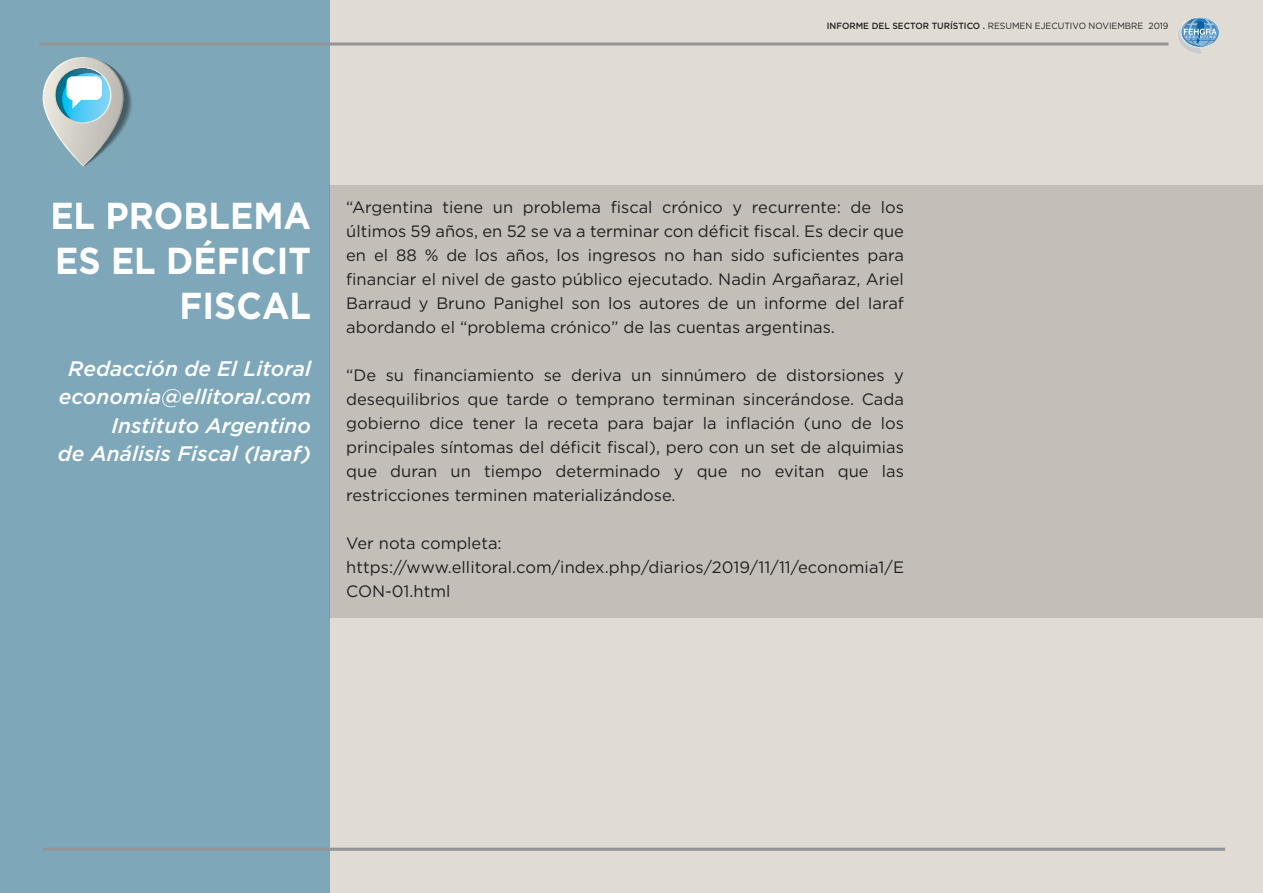
<style>
.page{position:relative;width:1263px;height:893px;background:#e0dcd3}
.page>*{position:absolute;margin:0;border:0;box-sizing:border-box;transform-origin:0 0}
.t1{font:700 37.5px/45px "Gotham";color:#fff;text-align:right;scale:.93 1}
.t2{font:italic 500 21px/28.5px "Gotham";color:#fff;text-align:right}
.t3{font:16.5px/24px "Gotham";color:#231f20;text-align:justify}
.t4{font:9px "Gotham";color:#231f20;scale:.96 1}
.s1{font-weight:500}
</style>
<div class="page">
<div style="left:329px;top:186px;width:934px;height:432px;background:#c3bfb8"></div>
<div style="left:0;top:0;width:330px;height:893px;background:#7ea7b9"></div>
<svg style="left:1177px;top:17px;width:42px;height:37px"></svg>
<hr style="left:39px;top:42px;width:1129px;height:3px;background:#939598">
<hr style="left:43px;top:848px;width:1182px;height:3px;background:#939598">
<svg style="left:43px;top:57px;width:89px;height:110px"></svg>
<div style="left:67px;top:76px;width:35px;height:24px;background:#fff;border-radius:6px"></div>
<p class="t4" style="left:827px;top:20px;width:357px"><span class="s1">INFORME DEL SECTOR TURÍSTICO .</span> RESUMEN EJECUTIVO NOVIEMBRE 2019</p>
<h1 class="t1" style="left:50px;top:193px;width:282px">EL PROBLEMA<br>ES EL DÉFICIT<br>FISCAL</h1>
<p class="t2" style="left:58px;top:354px;width:255px">Redacción de El Litoral economia@ellitoral.com<br>Instituto Argentino<br>de Análisis Fiscal (Iaraf)</p>
<p class="t3" style="left:346px;top:194px;width:559px">“Argentina tiene un problema fiscal crónico y recurrente: de los últimos 59 años, en 52 se va a terminar con déficit fiscal. Es decir que en el 88 % de los años, los ingresos no han sido suficientes para financiar el nivel de gasto público ejecutado. Nadin Argañaraz, Ariel Barraud y Bruno Panighel son los autores de un informe del Iaraf abordando el “problema crónico” de las cuentas argentinas.</p>
<p class="t3" style="left:346px;top:362px;width:559px">“De su financiamiento se deriva un sinnúmero de distorsiones y desequilibrios que tarde o temprano terminan sincerándose. Cada gobierno dice tener la receta para bajar la inflación (uno de los principales síntomas del déficit fiscal), pero con un set de alquimias que duran un tiempo determinado y que no evitan que las restricciones terminen materializándose.</p>
<p class="t3" style="left:346px;top:530px;width:559px;text-align:left">Ver nota completa: https://www.ellitoral.com/index.php/diarios/2019/11/11/economia1/E<br>CON-01.html</p>
</div>
